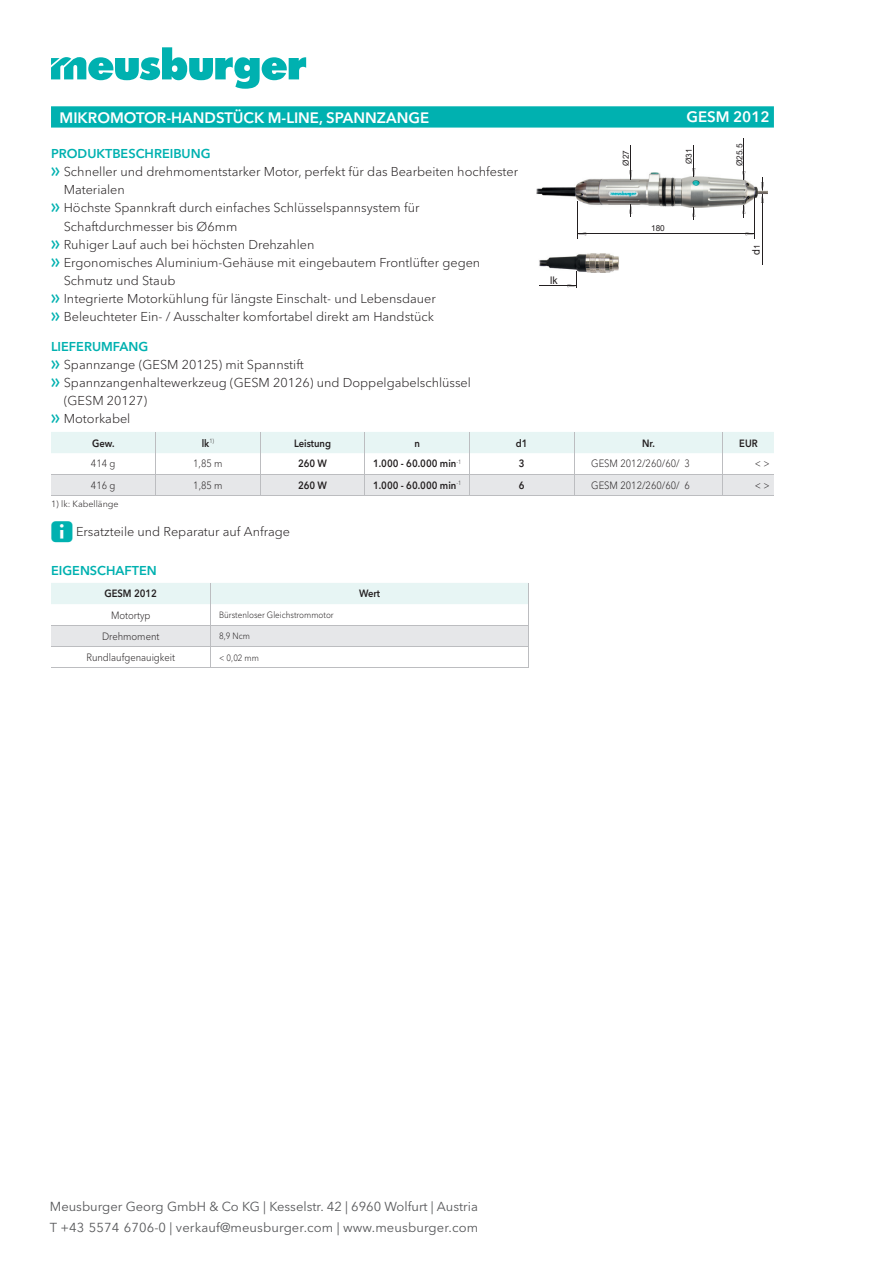
<style>
.page{position:relative;width:893px;height:1263px;background:#fff}
.page>*{position:absolute;margin:0;border:0;box-sizing:border-box;transform-origin:0 0}
.t1{font:600 15px "Avenir Next W1 G";color:#fff}
.t2{font:12.9px/20.7px "Avenir Next W1 G";color:#57585a}
.t3{font:300 12.75px "Avenir Next W1 G";color:#231f20}
.t4{font:600 12.75px "Avenir Next W1 G";color:#00b1b0}
.t5{font:300 10.5px "Avenir Next W1 G";color:#231f20;scale:.9 1}
.t6{font:600 10.5px "Avenir Next W1 G";color:#231f20;scale:.9 1}
.t7{font:10.5px "Arial";color:#231f20}
.t8{font:300 9px "Avenir Next W1 G";color:#231f20;scale:.9 1}
.t9{font:300 9px "Avenir Next W1 G";color:#231f20}
.t10{font:8.25px "Arial";color:#231f20}
.s1{font-family:"Meusburger Sonderzeichen";font-weight:400;color:#00b1b0}
.s2{font-size:8.25px}
</style>
<div class="page">
<svg style="left:51px;top:47px;width:255px;height:42px"></svg>
<svg style="left:51px;top:106px;width:723px;height:22px;background:#08b3b2"></svg>
<img style="left:539px;top:253px;width:80px;height:20px">
<img style="left:537px;top:173px;width:231px;height:35px">
<hr style="left:577px;top:201px;width:1px;height:38px;background:#231f20">
<hr style="left:754px;top:197px;width:1px;height:41px;background:#231f20">
<hr style="left:744px;top:139px;width:1px;height:41px;background:#231f20">
<hr style="left:577px;top:234px;width:177px;height:1px;background:#231f20">
<svg style="left:746px;top:232px;width:8px;height:3px"></svg>
<svg style="left:742px;top:205px;width:3px;height:12px"></svg>
<svg style="left:742px;top:171px;width:3px;height:9px"></svg>
<svg style="left:578px;top:232px;width:8px;height:3px"></svg>
<hr style="left:762px;top:194px;width:1px;height:71px;background:#231f20">
<svg style="left:761px;top:177px;width:3px;height:26px"></svg>
<hr style="left:631px;top:145px;width:1px;height:34px;background:#231f20">
<svg style="left:629px;top:205px;width:3px;height:12px"></svg>
<svg style="left:629px;top:170px;width:3px;height:9px"></svg>
<hr style="left:694px;top:145px;width:1px;height:32px;background:#231f20">
<svg style="left:692px;top:208px;width:3px;height:12px"></svg>
<svg style="left:692px;top:168px;width:3px;height:9px"></svg>
<svg style="left:568px;top:272px;width:9px;height:16px"></svg>
<hr style="left:539px;top:286px;width:37px;height:1px;background:#231f20">
<svg style="left:51px;top:432px;width:723px;height:63px"></svg>
<hr style="left:51px;top:495px;width:105px;height:1px;background:#bcbdc0">
<hr style="left:156px;top:495px;width:104px;height:1px;background:#bcbdc0">
<hr style="left:260px;top:495px;width:105px;height:1px;background:#bcbdc0">
<hr style="left:365px;top:495px;width:104px;height:1px;background:#bcbdc0">
<hr style="left:469px;top:495px;width:105px;height:1px;background:#bcbdc0">
<hr style="left:574px;top:495px;width:149px;height:1px;background:#bcbdc0">
<hr style="left:723px;top:495px;width:51px;height:1px;background:#bcbdc0">
<svg style="left:51px;top:583px;width:478px;height:85px"></svg>
<p class="t1" style="left:60px;top:108px;width:371px">MIKROMOTOR-HANDSTÜCK M-LINE, SPANNZANGE</p>
<p class="t1" style="left:686px;top:108px;width:85px">GESM 2012</p>
<p class="t4" style="left:51px;top:146px;width:161px">PRODUKTBESCHREIBUNG</p>
<p class="t3" style="left:51px;top:164px;width:469px"><span class="s1">f</span> Schneller und drehmomentstarker Motor, perfekt für das Bearbeiten hochfester</p>
<p class="t3" style="left:64px;top:182px;width:63px">Materialen</p>
<p class="t3" style="left:51px;top:200px;width:370px"><span class="s1">f</span> Höchste Spannkraft durch einfaches Schlüsselspannsystem für</p>
<p class="t3" style="left:64px;top:218px;width:175px">Schaftdurchmesser bis Ø6mm</p>
<p class="t3" style="left:51px;top:236px;width:265px"><span class="s1">f</span> Ruhiger Lauf auch bei höchsten Drehzahlen</p>
<p class="t3" style="left:51px;top:254px;width:431px"><span class="s1">f</span> Ergonomisches Aluminium-Gehäuse mit eingebautem Frontlüfter gegen</p>
<p class="t3" style="left:64px;top:272px;width:113px">Schmutz und Staub</p>
<p class="t3" style="left:51px;top:290px;width:386px"><span class="s1">f</span> Integrierte Motorkühlung für längste Einschalt- und Lebensdauer</p>
<p class="t3" style="left:51px;top:308px;width:385px"><span class="s1">f</span> Beleuchteter Ein- / Ausschalter komfortabel direkt am Handstück</p>
<p class="t4" style="left:51px;top:339px;width:99px">LIEFERUMFANG</p>
<p class="t3" style="left:51px;top:357px;width:254px"><span class="s1">f</span> Spannzange (GESM 20125) mit Spannstift</p>
<p class="t3" style="left:51px;top:375px;width:421px"><span class="s1">f</span> Spannzangenhaltewerkzeug (GESM 20126) und Doppelgabelschlüssel</p>
<p class="t3" style="left:64px;top:393px;width:85px">(GESM 20127)</p>
<p class="t3" style="left:51px;top:411px;width:81px"><span class="s1">f</span> Motorkabel</p>
<p class="t10" style="left:734px;top:166px;width:24px;rotate:-90deg">Ø25.5</p>
<p class="t10" style="left:620px;top:166px;width:17px;rotate:-90deg">Ø27</p>
<p class="t10" style="left:683px;top:164px;width:17px;rotate:-90deg">Ø31</p>
<p class="t10" style="left:651px;top:223px;width:15px">180</p>
<p class="t7" style="left:749px;top:255px;width:12px;rotate:-90deg">d<span class="s2">1</span></p>
<p class="t7" style="left:550px;top:274px;width:9px">lk</p>
<p class="t6" style="left:92px;top:436px;width:26px">Gew.</p>
<p class="t6" style="left:202px;top:436px;width:15px">lk<sup>1)</sup></p>
<p class="t6" style="left:294px;top:436px;width:43px">Leistung</p>
<p class="t6" style="left:414px;top:436px;width:8px">n</p>
<p class="t6" style="left:516px;top:436px;width:15px">d1</p>
<p class="t6" style="left:642px;top:436px;width:16px">Nr.</p>
<p class="t6" style="left:739px;top:436px;width:22px">EUR</p>
<p class="t5" style="left:91px;top:457px;width:29px">414 g</p>
<p class="t5" style="left:193px;top:457px;width:34px">1,85 m</p>
<p class="t6" style="left:298px;top:457px;width:34px">260 W</p>
<p class="t6" style="left:373px;top:457px;width:100px">1.000 - 60.000 min<sup>-1</sup></p>
<p class="t6" style="left:519px;top:457px;width:8px">3</p>
<p class="t5" style="left:591px;top:457px;width:111px">GESM 2012/260/60/ 3</p>
<p class="t5" style="left:755px;top:457px;width:18px">&lt; &gt;</p>
<p class="t5" style="left:91px;top:479px;width:29px">416 g</p>
<p class="t5" style="left:193px;top:479px;width:34px">1,85 m</p>
<p class="t6" style="left:298px;top:478px;width:34px">260 W</p>
<p class="t6" style="left:373px;top:478px;width:100px">1.000 - 60.000 min<sup>-1</sup></p>
<p class="t6" style="left:519px;top:478px;width:8px">6</p>
<p class="t5" style="left:591px;top:479px;width:111px">GESM 2012/260/60/ 6</p>
<p class="t5" style="left:755px;top:479px;width:18px">&lt; &gt;</p>
<p class="t9" style="left:51px;top:498px;width:69px">1) lk: Kabellänge</p>
<p class="t3" style="left:51px;top:524px;width:241px"><span class="s1">E</span> Ersatzteile und Reparatur auf Anfrage</p>
<p class="t4" style="left:51px;top:563px;width:107px">EIGENSCHAFTEN</p>
<p class="t6" style="left:104px;top:587px;width:60px">GESM 2012</p>
<p class="t6" style="left:359px;top:587px;width:25px">Wert</p>
<p class="t5" style="left:111px;top:609px;width:45px">Motortyp</p>
<p class="t8" style="left:219px;top:609px;width:129px">Bürstenloser Gleichstrommotor</p>
<p class="t5" style="left:102px;top:630px;width:65px">Drehmoment</p>
<p class="t8" style="left:219px;top:631px;width:36px">8,9 Ncm</p>
<p class="t5" style="left:87px;top:651px;width:100px">Rundlaufgenauigkeit</p>
<p class="t8" style="left:219px;top:652px;width:46px">&lt; 0,02 mm</p>
<p class="t2" style="left:50px;top:1196px;width:430px">Meusburger Georg GmbH &amp; Co KG | Kesselstr. 42 | 6960 Wolfurt | Austria<br>T +43 5574 6706-0 | verkauf@meusburger.com | www.meusburger.com</p>
</div>
